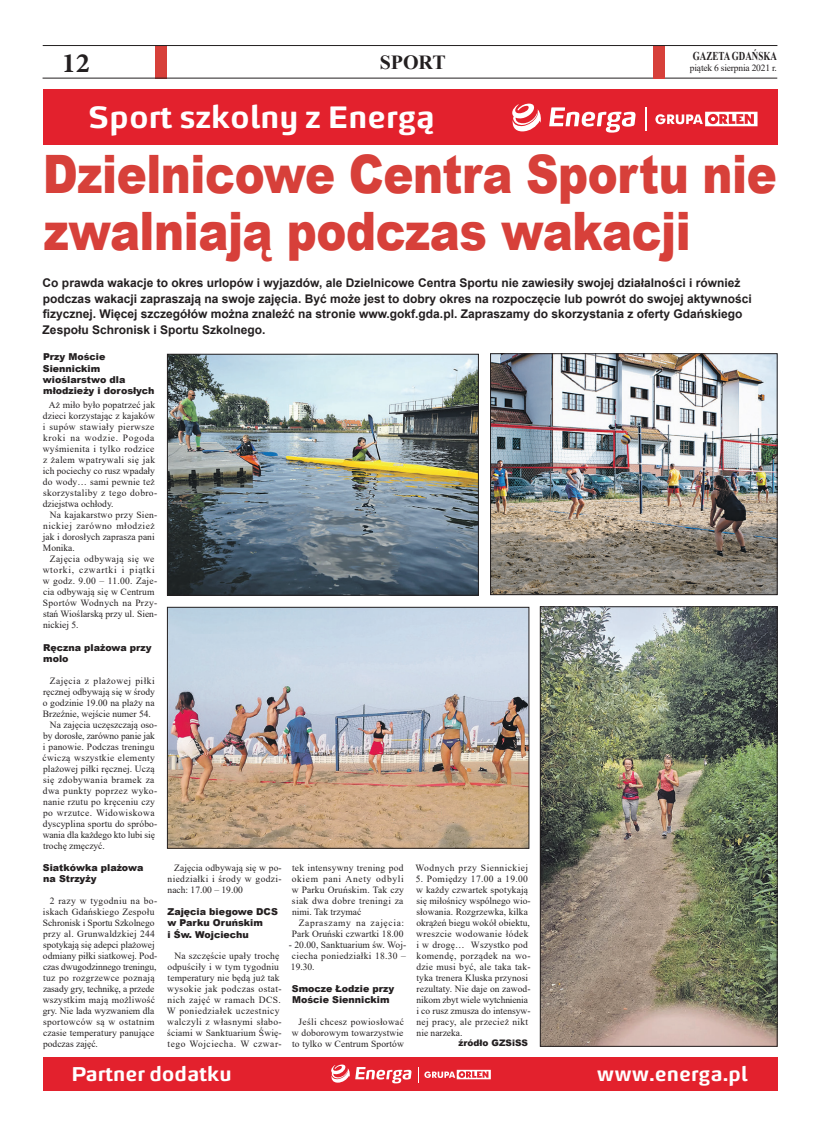
<style>
.page{position:relative;width:820px;height:1134px;background:#fff}
.page>*{position:absolute;margin:0;border:0;box-sizing:border-box;transform-origin:0 0}
.t1{font:900 53px/57px "Arial";letter-spacing:-.01em;color:#d7403a;scale:.85 1}
.t2{font:700 31px "Energa";color:#fff}
.t3{font:700 28px "Minion Pro";color:#231f20}
.t4{font:700 20px "Energa";color:#fff}
.t5{font:700 20px "Times New Roman";color:#231f20}
.t6{font:700 12px/15.5px "Arial";color:#231f20}
.t7{font:700 12px "Times New Roman";color:#231f20;scale:.75 1}
.t8{font:9.5px/11px "Times New Roman";letter-spacing:.015em;color:#231f20}
.t9{font:9.5px/11px "Times New Roman";letter-spacing:.035em;color:#231f20}
.t10{font:900 9.5px/11.4px "Arial";color:#231f20}
.t11{font:9.5px "Times New Roman";letter-spacing:.04em;color:#231f20}
.t12{font:9.5px "Times New Roman";letter-spacing:-.01em;color:#231f20}
.t13{font:9.5px "Times New Roman";letter-spacing:.045em;color:#231f20}
.t14{font:9.5px "Times New Roman";letter-spacing:-.02em;color:#231f20}
.t15{font:9.5px "Times New Roman";letter-spacing:.05em;color:#231f20}
.t16{font:900 9px "Arial";color:#231f20}
</style>
<div class="page">
<div style="left:43px;top:89px;width:734px;height:55px;background:#e3212d"></div>
<svg style="left:655px;top:112px;width:102px;height:14px"></svg>
<svg style="left:549px;top:107px;width:86px;height:26px"></svg>
<svg style="left:512px;top:103px;width:29px;height:28px"></svg>
<svg style="left:645px;top:107px;width:1px;height:24px"></svg>
<div style="left:43px;top:1057px;width:734px;height:33px;background:#e3212d"></div>
<svg style="left:331px;top:1064px;width:80px;height:19px"></svg>
<svg style="left:418px;top:1067px;width:72px;height:16px"></svg>
<div style="left:156px;top:45px;width:11px;height:33px;background:#d7403a"></div>
<hr style="left:43px;top:78px;width:734px;height:1px;background:#231f20">
<div style="left:652px;top:45px;width:12px;height:33px;background:#d7403a"></div>
<hr style="left:43px;top:45px;width:734px;height:1px;background:#231f20">
<img style="left:169px;top:356px;width:307px;height:237px">
<div style="left:167px;top:354px;width:311px;height:241px;border:1px solid #231f20"></div>
<img style="left:169px;top:609px;width:358px;height:237px">
<div style="left:167px;top:607px;width:362px;height:241px;border:1px solid #231f20"></div>
<img style="left:492px;top:355px;width:283px;height:238px">
<div style="left:490px;top:353px;width:287px;height:242px;border:1px solid #231f20"></div>
<img style="left:542px;top:608px;width:233px;height:436px">
<div style="left:540px;top:606px;width:237px;height:440px;border:1px solid #231f20"></div>
<p class="t7" style="left:692px;top:48px;width:114px">GAZETA GDAŃSKA</p>
<h3 class="t3" style="left:62px;top:44px;width:30px">12</h3>
<p class="t14" style="left:689px;top:61px;width:88px">piątek 6 sierpnia 2021 r.</p>
<h3 class="t5" style="left:379px;top:48px;width:67px">SPORT</h3>
<h2 class="t2" style="left:88px;top:96px;width:348px">Sport szkolny z Energą</h2>
<h1 class="t1" style="left:43px;top:144px;width:864px">Dzielnicowe Centra Sportu nie zwalniają podczas wakacji</h1>
<p class="t6" style="left:43px;top:276px;width:710px">Co prawda wakacje to okres urlopów i wyjazdów, ale Dzielnicowe Centra Sportu nie zawiesiły swojej działalności i również podczas wakacji zapraszają na swoje zajęcia. Być może jest to dobry okres na rozpoczęcie lub powrót do swojej aktywności fizycznej. Więcej szczegółów można znaleźć na stronie www.gokf.gda.pl. Zapraszamy do skorzystania z oferty Gdańskiego Zespołu Schronisk i Sportu Szkolnego.</p>
<p class="t10" style="left:43px;top:351px;width:113px">Przy Moście<br>Siennickim wioślarstwo dla młodzieży i dorosłych</p>
<p class="t9" style="left:43px;top:399px;width:116px;text-indent:6px">Aż miło było popatrzeć jak dzieci korzystając z kajaków i supów stawiały pierwsze kroki na wodzie. Pogoda wyśmienita i tylko rodzice z żalem wpatrywali się jak ich pociechy co rusz wpadały do wody… sami pewnie też skorzystaliby z tego dobro&shy;dziejstwa ochłody.</p>
<p class="t8" style="left:43px;top:509px;width:116px;text-indent:7px">Na kajakarstwo przy Sien&shy;nickiej zarówno młodzież jak i dorosłych zaprasza pani<br>Monika.</p>
<p class="t8" style="left:43px;top:553px;width:116px;text-indent:7px">Zajęcia odbywają się we wtorki, czwartki i piątki w godz. 9.00 – 11.00. Zaje&shy;cia odbywają się w Centrum<br>Sportów Wodnych na Przy&shy;stań Wioślarską przy ul. Sien&shy;nickiej 5.</p>
<p class="t10" style="left:43px;top:641px;width:110px">Ręczna plażowa przy molo</p>
<p class="t15" style="left:50px;top:674px;width:106px">Zajęcia z plażowej piłki</p>
<p class="t8" style="left:43px;top:685px;width:113px">ręcznej odbywają się w środy</p>
<p class="t8" style="left:43px;top:696px;width:113px">o godzinie 19.00 na plaży na</p>
<p class="t8" style="left:43px;top:707px;width:109px">Brzeźnie, wejście numer 54.</p>
<p class="t8" style="left:50px;top:718px;width:109px">Na zajęcia uczęszczają oso-</p>
<p class="t12" style="left:43px;top:729px;width:113px">by dorosłe, zarówno panie jak</p>
<p class="t8" style="left:43px;top:740px;width:113px">i panowie. Podczas treningu</p>
<p class="t9" style="left:42px;top:751px;width:114px">ćwiczą wszystkie elementy</p>
<p class="t8" style="left:43px;top:762px;width:113px">plażowej piłki ręcznej. Uczą</p>
<p class="t11" style="left:43px;top:773px;width:113px">się zdobywania bramek za</p>
<p class="t11" style="left:43px;top:784px;width:116px">dwa punkty poprzez wyko-</p>
<p class="t8" style="left:43px;top:795px;width:113px">nanie rzutu po kręceniu czy</p>
<p class="t11" style="left:43px;top:806px;width:113px">po wrzutce. Widowiskowa</p>
<p class="t8" style="left:43px;top:817px;width:116px">dyscyplina sportu do spróbo-</p>
<p class="t12" style="left:43px;top:828px;width:114px">wania dla każdego kto lubi się</p>
<p class="t8" style="left:43px;top:839px;width:63px">trochę zmęczyć.</p>
<p class="t10" style="left:43px;top:861px;width:102px">Siatkówka plażowa na Strzyży</p>
<p class="t8" style="left:43px;top:894px;width:116px;text-indent:7px">2 razy w tygodniu na bo&shy;iskach Gdańskiego Zespołu<br>Schronisk i Sportu Szkolnego przy al. Grunwaldzkiej 244 spotykają się adepci plażowej odmiany piłki siatkowej. Pod&shy;czas dwugodzinnego treningu, tuz po rozgrzewce poznają zasady gry, technikę, a przede wszystkim mają możliwość gry. Nie lada wyzwaniem dla sportowców są w ostatnim czasie temperatury panujące podczas zajęć.</p>
<p class="t13" style="left:415px;top:861px;width:114px">Wodnych przy Siennickiej</p>
<p class="t8" style="left:415px;top:872px;width:116px">5. Pomiędzy 17.00 a 19.00 w każdy czwartek spotykają się miłośnicy wspólnego wio&shy;słowania. Rozgrzewka, kilka okrążeń biegu wokół obiektu, wreszcie wodowanie łódek i w drogę… Wszystko pod komendę, porządek na wo&shy;dzie musi być, ale taka tak&shy;tyka trenera Kluska przynosi rezultaty. Nie daje on zawod&shy;nikom zbyt wiele wytchnienia i co rusz zmusza do intensyw&shy;nej pracy, ale przecież nikt nie narzeka.</p>
<p class="t16" style="left:458px;top:1037px;width:71px">źródło GZSiSS</p>
<p class="t8" style="left:167px;top:861px;width:115px;text-align:justify;text-indent:7px">Zajęcia odbywają się w po&shy;niedziałki i środy w godzi&shy;nach: 17.00 – 19.00</p>
<p class="t10" style="left:167px;top:905px;width:112px">Zajęcia biegowe DCS w Parku Oruńskim<br>i Św. Wojciechu</p>
<p class="t9" style="left:167px;top:949px;width:116px;text-align:center">Na szczęście upały trochę odpuściły i w tym tygodniu temperatury nie będą już tak wysokie jak podczas ostat&shy;nich zajęć w ramach DCS.<br>W poniedziałek uczestnicy walczyli z własnymi słabo&shy;ściami w Sanktuarium Świę&shy;tego Wojciecha. W czwar-</p>
<p class="t8" style="left:291px;top:861px;width:114px;text-align:justify">tek intensywny trening pod okiem pani Anety odbyli w Parku Oruńskim. Tak czy siak dwa dobre treningi za nimi. Tak trzymać</p>
<p class="t8" style="left:292px;top:916px;width:114px;text-align:right">Zapraszamy na zajęcia:<br>Park Oruński czwartki 18.00</p>
<p class="t8" style="left:288px;top:938px;width:119px;text-align:justify">- 20.00, Sanktuarium św. Woj&shy;ciecha poniedziałki 18.30 – 19.30.</p>
<p class="t10" style="left:292px;top:982px;width:104px">Smocze Łodzie przy<br>Moście Siennickim</p>
<p class="t8" style="left:291px;top:1015px;width:114px;text-align:justify;text-indent:7px">Jeśli chcesz powiosłować w doborowym towarzystwie to tylko w Centrum Sportów</p>
<h3 class="t4" style="left:71px;top:1060px;width:162px">Partner dodatku</h3>
<h3 class="t4" style="left:596px;top:1060px;width:152px">www.energa.pl</h3>
</div>
